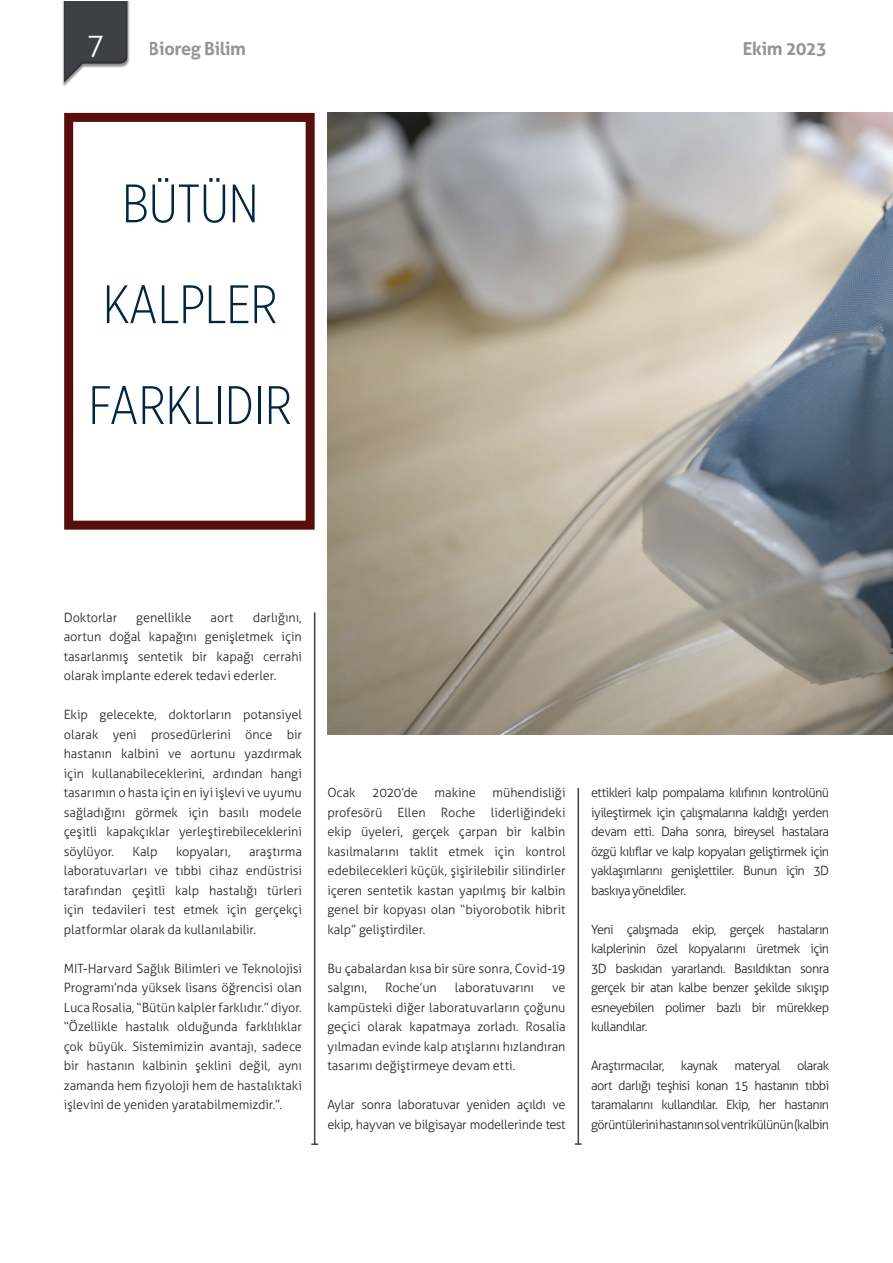
<style>
.page{position:relative;width:893px;height:1263px;background:#fff}
.page>*{position:absolute;margin:0;border:0;box-sizing:border-box;transform-origin:0 0}
.t1{font:300 54px/100.8px "Gotham X Narrow";color:#002641;text-align:center}
.t2{font:300 30px "Aller";color:#fff}
.t3{font:700 18px "Aller";letter-spacing:-.025em;color:#939598}
.t4{font:300 12.75px/19.5px "Aller";letter-spacing:-.01em;color:#231f20;text-align:justify}
.t5{font:300 12.75px "Aller";letter-spacing:-.04em;color:#231f20}
.t6{font:300 12.75px "Aller";letter-spacing:-.045em;color:#231f20}
</style>
<div class="page">
<hr style="left:314px;top:612px;width:1px;height:532px;background:#3f4045">
<svg style="left:311px;top:1143px;width:7px;height:2px"></svg>
<hr style="left:578px;top:788px;width:1px;height:356px;background:#3f4045">
<svg style="left:575px;top:1143px;width:7px;height:2px"></svg>
<div style="left:64px;top:113px;width:251px;height:417px;border:9px solid #580f0a"></div>
<img style="left:327px;top:113px;width:565px;height:622px">
<div style="left:62px;top:1px;width:66px;height:83px;background:#231f20;opacity:.75"></div>
<h2 class="t2" style="left:87px;top:27px;width:20px">7</h2>
<h3 class="t3" style="left:149px;top:38px;width:99px">Bioreg Bilim</h3>
<h3 class="t3" style="left:743px;top:38px;width:85px">Ekim 2023</h3>
<h1 class="t1" style="left:89px;top:152px;width:205px">BÜTÜN<br>KALPLER<br>FARKLIDIR</h1>
<p class="t4" style="left:64px;top:608px;width:240px;text-indent:189px">darlığını, aortun doğal kapağını genişletmek için tasarlanmış sentetik bir kapağı cerrahi olarak implante ederek tedavi ederler.</p>
<p class="t4" style="left:64px;top:705px;width:240px">Ekip gelecekte, doktorların potansiyel olarak yeni prosedürlerini önce bir hastanın kalbini ve aortunu yazdırmak için kullanabileceklerini, ardından hangi tasarımın o hasta için en iyi işlevi ve uyumu sağladığını görmek için basılı modele çeşitli kapakçıklar yerleştirebileceklerini söylüyor.</p>
<p class="t4" style="left:64px;top:608px;width:55px">Doktorlar</p>
<p class="t4" style="left:136px;top:608px;width:57px">genellikle</p>
<p class="t4" style="left:211px;top:608px;width:24px">aort</p>
<p class="t4" style="left:133px;top:842px;width:27px">Kalp</p>
<p class="t4" style="left:176px;top:842px;width:56px">kopyaları,</p>
<p class="t4" style="left:64px;top:842px;width:240px;text-indent:185px">araştırma laboratuvarları ve tıbbi cihaz endüstrisi tarafından çeşitli kalp hastalığı türleri için tedavileri test etmek için gerçekçi platformlar olarak da kullanılabilir.</p>
<p class="t4" style="left:64px;top:958px;width:240px">MIT-Harvard Sağlık Bilimleri ve Teknolojisi Programı’nda yüksek lisans öğrencisi olan Luca Rosalia, “Bütün kalpler farklıdır.” diyor. “Özellikle hastalık olduğunda farklılıklar çok büyük. Sistemimizin avantajı, sadece bir hastanın kalbinin şeklini değil, aynı zamanda hem fizyoloji hem de hastalıktaki işlevini de yeniden yaratabilmemizdir.”.</p>
<p class="t4" style="left:327px;top:783px;width:240px;text-indent:165px">mühendisliği profesörü Ellen Roche liderliğindeki ekip üyeleri, gerçek çarpan bir kalbin kasılmalarını taklit etmek için kontrol edebilecekleri küçük, şişirilebilir silindirler içeren sentetik kastan yapılmış bir kalbin genel bir kopyası olan “biyorobotik hibrit kalp” geliştirdiler.</p>
<p class="t4" style="left:327px;top:959px;width:240px">Bu çabalardan kısa bir süre sonra, Covid-19 salgını,</p>
<p class="t4" style="left:327px;top:783px;width:30px">Ocak</p>
<p class="t4" style="left:372px;top:783px;width:47px">2020’de</p>
<p class="t4" style="left:435px;top:783px;width:43px">makine</p>
<p class="t4" style="left:385px;top:978px;width:53px">Roche’un</p>
<p class="t4" style="left:455px;top:978px;width:81px">laboratuvarını</p>
<p class="t4" style="left:327px;top:978px;width:240px;text-indent:225px">ve kampüsteki diğer laboratuvarların çoğunu geçici olarak kapatmaya zorladı. Rosalia yılmadan evinde kalp atışlarını hızlandıran tasarımı değiştirmeye devam etti.</p>
<p class="t4" style="left:327px;top:1095px;width:240px">Aylar sonra laboratuvar yeniden açıldı ve ekip, hayvan ve bilgisayar modellerinde test</p>
<p class="t4" style="left:591px;top:783px;width:240px">ettikleri kalp pompalama kılıfının kontrolünü iyileştirmek için çalışmalarına kaldığı yerden devam etti. Daha sonra, bireysel hastalara özgü kılıflar ve kalp kopyaları geliştirmek için yaklaşımlarını genişlettiler. Bunun için 3D baskıya yöneldiler.</p>
<p class="t4" style="left:591px;top:919px;width:240px">Yeni çalışmada ekip, gerçek hastaların kalplerinin özel kopyalarını üretmek için 3D baskıdan yararlandı. Basıldıktan sonra gerçek bir atan kalbe benzer şekilde sıkışıp esneyebilen polimer bazlı bir mürekkep kullandılar.</p>
<p class="t5" style="left:591px;top:1058px;width:75px">Araştırmacılar,</p>
<p class="t4" style="left:681px;top:1056px;width:38px">kaynak</p>
<p class="t6" style="left:734px;top:1058px;width:48px">materyal</p>
<p class="t4" style="left:591px;top:1056px;width:240px;text-indent:206px">olarak aort darlığı teşhisi konan 15 hastanın tıbbi taramalarını kullandılar. Ekip, her hastanın görüntülerini hastanın sol ventrikülünün (kalbin</p>
</div>
